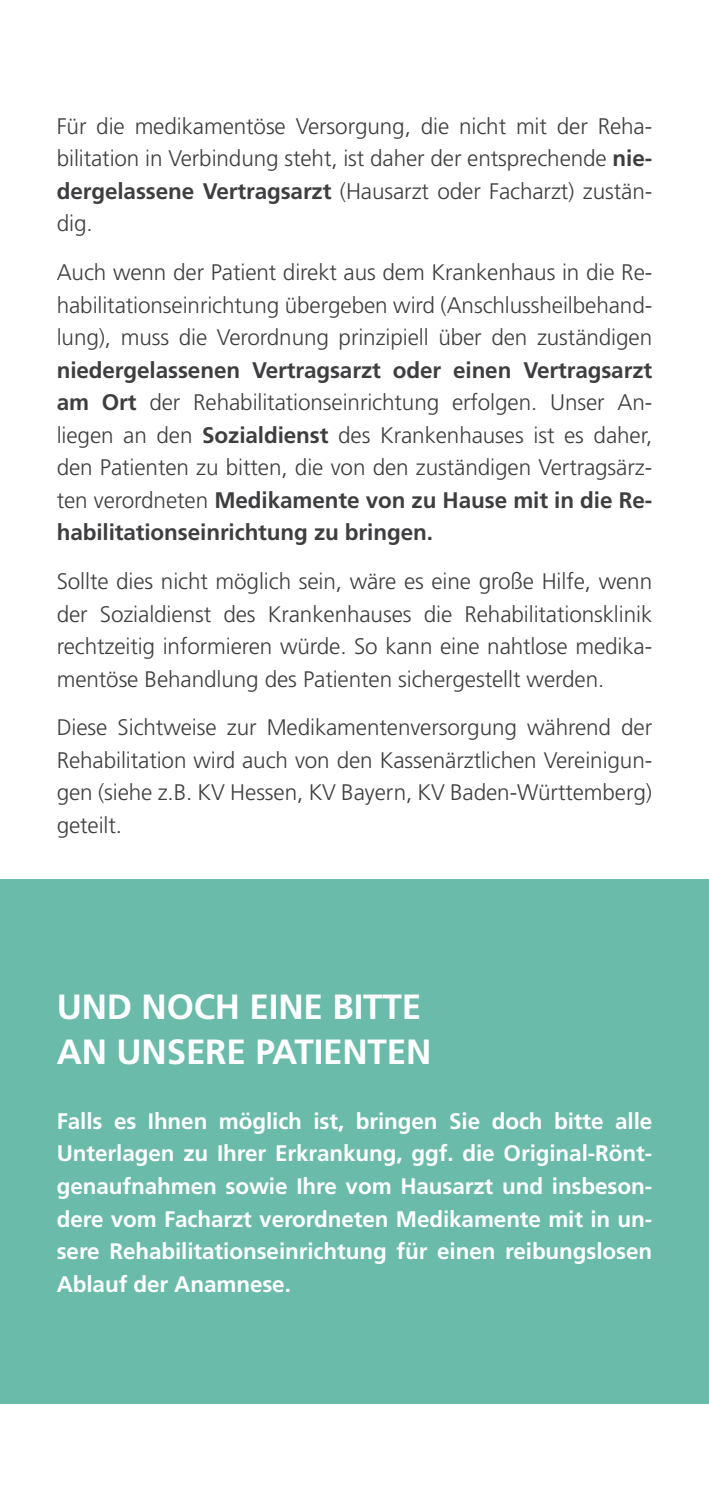
<style>
.page{position:relative;width:709px;height:1489px;background:#fff}
.page>*{position:absolute;margin:0;border:0;box-sizing:border-box;transform-origin:0 0}
.t1{font:700 35px/45px "Frutiger LT";letter-spacing:-.005em;color:#fff}
.t2{font:300 22.5px/32.5px "Frutiger LT";letter-spacing:-.005em;color:#3e3d40;text-align:justify}
.t3{font:700 22.5px/32.5px "Frutiger LT";letter-spacing:-.005em;color:#fff;text-align:justify}
.s1{font-weight:700}
</style>
<div class="page">
<div style="left:0;top:879px;width:709px;height:524px;background:#6abbaa"></div>
<p class="t2" style="left:57px;top:110px;width:597px">Für die medikamentöse Versorgung, die nicht mit der Reha&shy;bilitation in Verbindung steht, ist daher der entsprechende <span class="s1">nie&shy;dergelassene Vertragsarzt</span> (Hausarzt oder Facharzt) zustän&shy;dig.</p>
<p class="t2" style="left:57px;top:256px;width:597px">Auch wenn der Patient direkt aus dem Krankenhaus in die Re&shy;habilitationseinrichtung übergeben wird (Anschlussheilbehand&shy;lung), muss die Verordnung prinzipiell über den zuständigen</p>
<p class="t2" style="left:57px;top:354px;width:597px"><span class="s1">niedergelassenen Vertragsarzt oder einen Vertragsarzt am Ort</span> der Rehabilitationseinrichtung erfolgen. Unser An&shy;liegen an den <span class="s1">Sozialdienst</span> des Krankenhauses ist es daher, den Patienten zu bitten, die von den zuständigen Vertragsärz&shy;ten verordneten <span class="s1">Medikamente von zu Hause mit in die Re&shy;habilitationseinrichtung zu bringen.</span></p>
<p class="t2" style="left:57px;top:565px;width:597px">Sollte dies nicht möglich sein, wäre es eine große Hilfe, wenn der Sozialdienst des Krankenhauses die Rehabilitationsklinik rechtzeitig informieren würde. So kann eine nahtlose medika&shy;mentöse Behandlung des Patienten sichergestellt werden.</p>
<p class="t2" style="left:57px;top:711px;width:597px">Diese Sichtweise zur Medikamentenversorgung während der Rehabilitation wird auch von den Kassenärztlichen Vereinigun&shy;gen (siehe z.B. KV Hessen, KV Bayern, KV Baden-Württemberg) geteilt.</p>
<h1 class="t1" style="left:57px;top:984px;width:376px">Und noch eine Bitte an unsere Patienten</h1>
<p class="t3" style="left:57px;top:1104px;width:597px">Falls es Ihnen möglich ist, bringen Sie doch bitte alle Unterlagen zu Ihrer Erkrankung, ggf. die Original-Rönt&shy;genaufnahmen sowie Ihre vom Hausarzt und insbeson&shy;dere vom Facharzt verordneten Medikamente mit in un&shy;sere Rehabilitationseinrichtung für einen reibungslosen Ablauf der Anamnese.</p>
</div>
